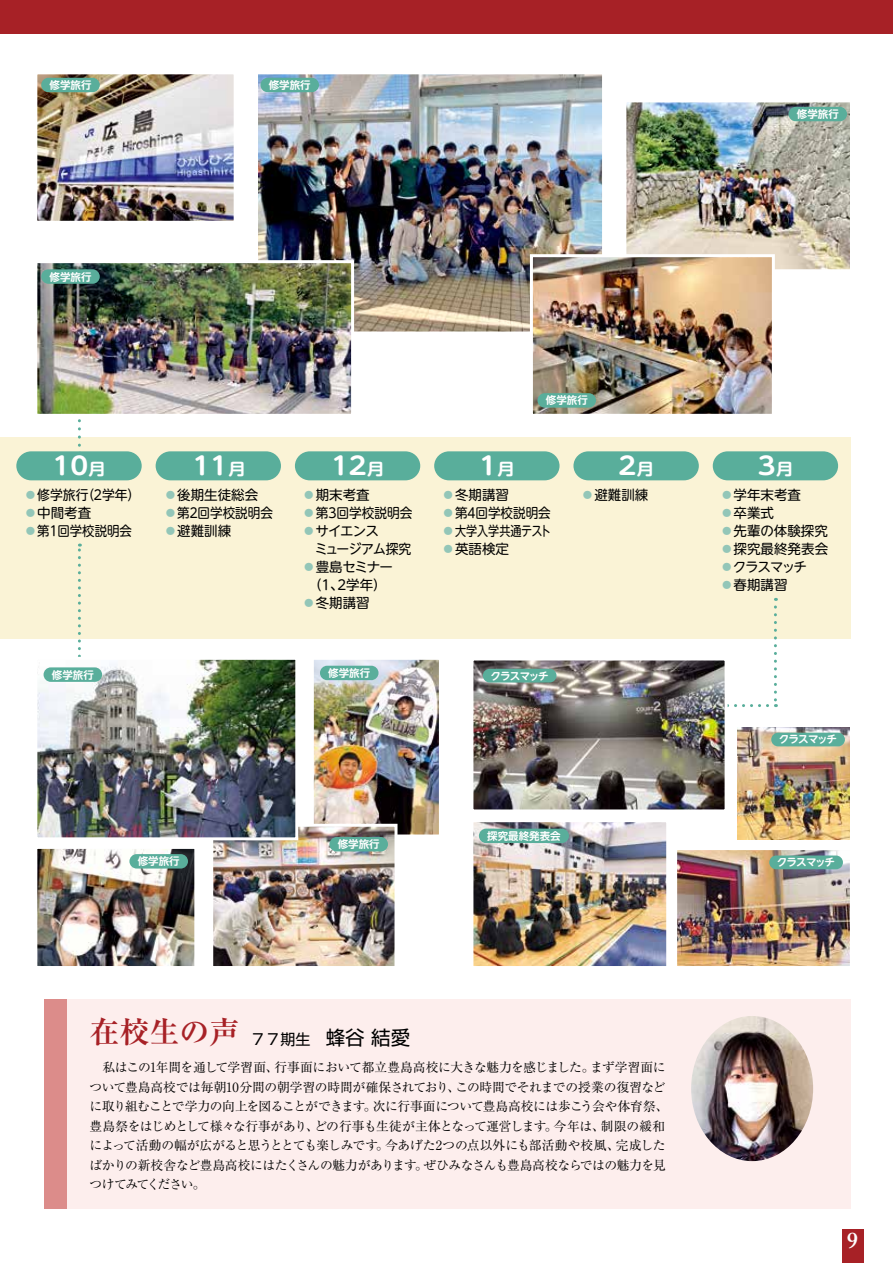
<style>
.page{position:relative;width:893px;height:1263px;background:#fff}
.page>*{position:absolute;margin:0;border:0;box-sizing:border-box;transform-origin:0 0}
.t1{font:700 30px "Ryumin Pr 5";color:#a72126}
.t2{font:700 24.3px "UD Shin M Go Pr 6 De";color:#fff;scale:1.11 1}
.t3{font:600 22.5px "Adobe Caslon Pro";color:#fff}
.t4{font:13.5px "UD Shin M Go Pr 6";color:#000}
.t5{font:13.5px "UD Shin M Go Pr 6";color:#000;scale:.93 1}
.t6{font:13.5px/18px "UD Shin M Go Pr 6";letter-spacing:-.045em;color:#000}
.t7{font:13.5px/18px "UD Shin M Go Pr 6";letter-spacing:-.065em;color:#000}
.t8{font:13.5px "UD Shin M Go Pr 6";color:#000;scale:.95 1}
.t9{font:13.5px "UD Shin M Go Pr 6";color:#000;scale:.82 1}
.t10{font:13.5px "UD Shin M Go Pr 6";color:#000;scale:.92 1}
.t11{font:13.5px "UD Shin M Go Pr 6";color:#000;scale:.94 1}
.t12{font:12.75px/19.5px "Ryumin Pr 5";letter-spacing:-.03em;color:#000}
.t13{font:700 10.5px "UD Shin M Go Pr 6 De";color:#fff}
.s1{font-size:16.2px}
.s2{color:#93c6b8}
</style>
<div class="page">
<div style="left:0;top:437px;width:851px;height:202px;background:#faf3d6"></div>
<div style="left:16px;top:451px;width:126px;height:29px;background:#59ae9b;border-radius:15px"></div>
<div style="left:573px;top:451px;width:126px;height:29px;background:#59ae9b;border-radius:15px"></div>
<div style="left:713px;top:451px;width:125px;height:29px;background:#59ae9b;border-radius:15px"></div>
<div style="left:156px;top:451px;width:125px;height:29px;background:#59ae9b;border-radius:15px"></div>
<div style="left:295px;top:451px;width:125px;height:29px;background:#59ae9b;border-radius:15px"></div>
<div style="left:434px;top:451px;width:125px;height:29px;background:#59ae9b;border-radius:15px"></div>
<svg style="left:78px;top:419px;width:3px;height:26px"></svg>
<svg style="left:774px;top:607px;width:3px;height:100px"></svg>
<svg style="left:728px;top:704px;width:40px;height:3px"></svg>
<div style="left:44px;top:998px;width:806px;height:210px;background:#fdeeed"></div>
<div style="left:44px;top:998px;width:23px;height:210px;background:#dc8c8a"></div>
<img style="left:691px;top:1016px;width:122px;height:145px">
<img style="left:38px;top:75px;width:195px;height:145px">
<div style="left:34px;top:71px;width:203px;height:153px;border:3px solid #fff"></div>
<svg style="left:41px;top:78px;width:59px;height:14px"></svg>
<img style="left:259px;top:75px;width:342px;height:255px">
<div style="left:255px;top:71px;width:350px;height:263px;border:3px solid #fff"></div>
<svg style="left:260px;top:78px;width:59px;height:14px"></svg>
<img style="left:627px;top:103px;width:222px;height:165px">
<div style="left:623px;top:99px;width:230px;height:173px;border:3px solid #fff"></div>
<svg style="left:788px;top:107px;width:59px;height:14px"></svg>
<img style="left:534px;top:258px;width:237px;height:155px">
<div style="left:530px;top:254px;width:245px;height:163px;border:3px solid #fff"></div>
<svg style="left:537px;top:393px;width:59px;height:15px"></svg>
<img style="left:38px;top:264px;width:312px;height:149px">
<div style="left:34px;top:260px;width:320px;height:157px;border:3px solid #fff"></div>
<svg style="left:41px;top:269px;width:59px;height:15px"></svg>
<img style="left:315px;top:661px;width:123px;height:172px">
<div style="left:311px;top:657px;width:131px;height:180px;border:3px solid #fff"></div>
<svg style="left:320px;top:666px;width:58px;height:14px"></svg>
<img style="left:214px;top:828px;width:179px;height:137px">
<div style="left:210px;top:824px;width:187px;height:145px;border:3px solid #fff"></div>
<svg style="left:329px;top:837px;width:59px;height:14px"></svg>
<img style="left:38px;top:850px;width:155px;height:115px">
<div style="left:34px;top:846px;width:163px;height:123px;border:3px solid #fff"></div>
<svg style="left:129px;top:854px;width:59px;height:14px"></svg>
<img style="left:38px;top:661px;width:256px;height:175px">
<div style="left:34px;top:657px;width:264px;height:183px;border:3px solid #fff"></div>
<svg style="left:44px;top:544px;width:58px;height:138px"></svg>
<img style="left:678px;top:851px;width:171px;height:114px">
<div style="left:674px;top:847px;width:179px;height:122px;border:3px solid #fff"></div>
<svg style="left:769px;top:855px;width:74px;height:14px"></svg>
<img style="left:474px;top:661px;width:250px;height:147px">
<div style="left:470px;top:657px;width:258px;height:155px;border:3px solid #fff"></div>
<svg style="left:483px;top:669px;width:73px;height:13px"></svg>
<img style="left:474px;top:823px;width:191px;height:142px">
<div style="left:470px;top:819px;width:199px;height:150px;border:3px solid #fff"></div>
<svg style="left:479px;top:829px;width:90px;height:14px"></svg>
<img style="left:737px;top:727px;width:112px;height:112px">
<svg style="left:771px;top:733px;width:74px;height:13px"></svg>
<div style="left:0;top:0;width:893px;height:34px;background:#a72126"></div>
<div style="left:842px;top:1229px;width:21px;height:34px;background:#a72126"></div>
<p class="t13" style="left:50px;top:76px;width:43px">修学旅行</p>
<p class="t13" style="left:269px;top:76px;width:43px">修学旅行</p>
<p class="t13" style="left:797px;top:105px;width:43px">修学旅行</p>
<p class="t13" style="left:50px;top:268px;width:43px">修学旅行</p>
<p class="t13" style="left:546px;top:391px;width:43px">修学旅行</p>
<h2 class="t2" style="left:53px;top:445px;width:50px">10<span class="s1">月</span></h2>
<p class="t8" style="left:24px;top:484px;width:124px"><span class="s2">●</span>修学旅行（２学年）</p>
<p class="t4" style="left:24px;top:502px;width:69px"><span class="s2">●</span>中間考査</p>
<p class="t10" style="left:24px;top:520px;width:119px"><span class="s2">●</span>第１回学校説明会</p>
<h2 class="t2" style="left:192px;top:445px;width:50px">11<span class="s1">月</span></h2>
<p class="t4" style="left:164px;top:484px;width:96px"><span class="s2">●</span>後期生徒総会</p>
<p class="t5" style="left:164px;top:502px;width:119px"><span class="s2">●</span>第２回学校説明会</p>
<p class="t4" style="left:164px;top:520px;width:69px"><span class="s2">●</span>避難訓練</p>
<h2 class="t2" style="left:331px;top:445px;width:50px">12<span class="s1">月</span></h2>
<p class="t4" style="left:302px;top:484px;width:69px"><span class="s2">●</span>期末考査</p>
<p class="t11" style="left:302px;top:502px;width:119px"><span class="s2">●</span>第３回学校説明会</p>
<p class="t7" style="left:315px;top:521px;width:98px;text-indent:-13px"><span class="s2">●</span>サイエンス<br>ミュージアム探究</p>
<p class="t6" style="left:302px;top:557px;width:92px"><span class="s2">●</span>豊島セミナー　（１、２学年）</p>
<p class="t4" style="left:302px;top:592px;width:69px"><span class="s2">●</span>冬期講習</p>
<h2 class="t2" style="left:479px;top:445px;width:34px">1<span class="s1">月</span></h2>
<p class="t4" style="left:442px;top:484px;width:69px"><span class="s2">●</span>冬期講習</p>
<p class="t5" style="left:442px;top:502px;width:119px"><span class="s2">●</span>第４回学校説明会</p>
<p class="t9" style="left:442px;top:520px;width:135px"><span class="s2">●</span>大学入学共通テスト</p>
<p class="t4" style="left:442px;top:538px;width:69px"><span class="s2">●</span>英語検定</p>
<h2 class="t2" style="left:619px;top:445px;width:34px">2<span class="s1">月</span></h2>
<p class="t4" style="left:581px;top:484px;width:69px"><span class="s2">●</span>避難訓練</p>
<h2 class="t2" style="left:758px;top:445px;width:34px">3<span class="s1">月</span></h2>
<p class="t4" style="left:720px;top:484px;width:82px"><span class="s2">●</span>学年末考査</p>
<p class="t4" style="left:720px;top:502px;width:55px"><span class="s2">●</span>卒業式</p>
<p class="t4" style="left:720px;top:520px;width:109px"><span class="s2">●</span>先輩の体験探究</p>
<p class="t4" style="left:720px;top:538px;width:109px"><span class="s2">●</span>探究最終発表会</p>
<p class="t4" style="left:720px;top:556px;width:88px"><span class="s2">●</span>クラスマッチ</p>
<p class="t4" style="left:720px;top:574px;width:69px"><span class="s2">●</span>春期講習</p>
<p class="t13" style="left:52px;top:666px;width:43px">修学旅行</p>
<p class="t13" style="left:328px;top:664px;width:43px">修学旅行</p>
<p class="t13" style="left:490px;top:667px;width:60px">クラスマッチ</p>
<p class="t13" style="left:779px;top:730px;width:60px">クラスマッチ</p>
<p class="t13" style="left:338px;top:835px;width:43px">修学旅行</p>
<p class="t13" style="left:487px;top:827px;width:75px">探究最終発表会</p>
<p class="t13" style="left:138px;top:852px;width:43px">修学旅行</p>
<p class="t13" style="left:777px;top:853px;width:60px">クラスマッチ</p>
<h1 class="t1" style="left:90px;top:1007px;width:322px">在校生の声 <sub>７７期生</sub> <sub>蜂谷</sub> <sub>結愛</sub></h1>
<p class="t12" style="left:90px;top:1057px;width:580px">　私はこの1年間を通して学習面、行事面において都立豊島高校に大きな魅力を感じました。まず学習面について豊島高校では毎朝10分間の朝学習の時間が確保されており、この時間でそれまでの授業の復習などに取り組むことで学力の向上を図ることができます。次に行事面について豊島高校には歩こう会や体育祭、豊島祭をはじめとして様々な行事があり、どの行事も生徒が主体となって運営します。今年は、制限の緩和によって活動の幅が広がると思うととても楽しみです。今あげた2つの点以外にも部活動や校風、完成したばかりの新校舎など豊島高校にはたくさんの魅力があります。ぜひみなさんも豊島高校ならではの魅力を見つけてみてください。</p>
<h3 class="t3" style="left:847px;top:1226px;width:13px">9</h3>
</div>
